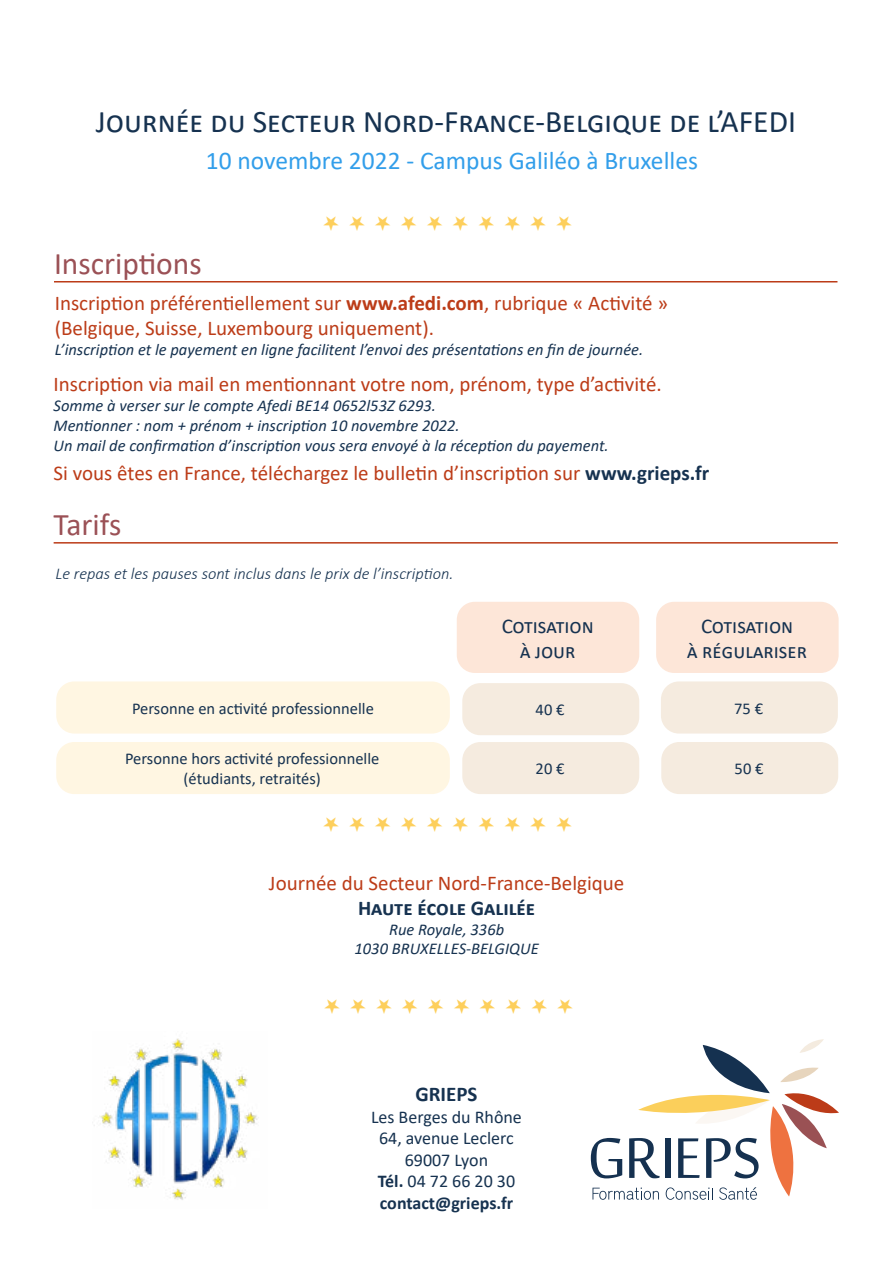
<style>
.page{position:relative;width:893px;height:1263px;background:#fff}
.page>*{position:absolute;margin:0;border:0;box-sizing:border-box;transform-origin:0 0}
.t1{font:31.5px "Calibri";color:#163250}
.t2{font:31.5px "Calibri";color:#9b5156}
.t3{font:25.5px "Calibri";color:#329eea}
.t4{font:21px/25.2px "Calibri";color:#bc3c18}
.t5{font:21px/25.2px "Calibri";color:#163250;text-align:center}
.t6{font:700 21px "Calibri";color:#163250}
.t7{font:18px/21.6px "Calibri";color:#163250;text-align:center}
.t8{font:italic 16.5px/19.8px "Calibri";color:#163250}
.t9{font:16.5px/19.8px "Calibri";color:#163250;text-align:center}
.t10{font:italic 300 16.5px "Calibri";color:#163250}
.s1{font-weight:700}
.s2{font-weight:700;color:#163250}
</style>
<div class="page">
<img style="left:94px;top:1038px;width:164px;height:162px">
<svg style="left:591px;top:1039px;width:248px;height:161px"></svg>
<hr style="left:54px;top:542px;width:784px;height:2px;background:#bc3c18">
<hr style="left:54px;top:281px;width:783px;height:1px;background:#bc3c18">
<div style="left:56px;top:681px;width:394px;height:52px;background:#fff6e2;border-radius:18px"></div>
<div style="left:457px;top:602px;width:182px;height:71px;background:#fde6d8;border-radius:18px"></div>
<div style="left:656px;top:602px;width:183px;height:71px;background:#fde6d8;border-radius:18px"></div>
<div style="left:462px;top:683px;width:177px;height:52px;background:#f5ebdf;border-radius:18px"></div>
<div style="left:661px;top:681px;width:177px;height:52px;background:#f5ebdf;border-radius:18px"></div>
<div style="left:462px;top:742px;width:177px;height:52px;background:#f5ebdf;border-radius:18px"></div>
<div style="left:661px;top:742px;width:177px;height:52px;background:#f5ebdf;border-radius:18px"></div>
<div style="left:56px;top:742px;width:394px;height:52px;background:#fff6e2;border-radius:18px"></div>
<h1 class="t1" style="left:96px;top:100px;width:702px">Journée du Secteur Nord-France-Belgique de l’AFEDI</h1>
<h2 class="t3" style="left:206px;top:143px;width:494px">10 novembre 2022 - Campus Galiléo à Bruxelles</h2>
<h1 class="t2" style="left:54px;top:242px;width:149px">Inscriptions</h1>
<p class="t4" style="left:55px;top:290px;width:615px">Inscription préférentiellement sur <span class="s1">www.afedi.com</span>, rubrique « Activité » (Belgique, Suisse, Luxembourg uniquement).</p>
<p class="t8" style="left:55px;top:339px;width:590px">L’inscription et le payement en ligne facilitent l’envoi des présentations en fin de journée.</p>
<p class="t4" style="left:54px;top:371px;width:610px">Inscription via mail en mentionnant votre nom, prénom, type d’activité.</p>
<p class="t8" style="left:54px;top:395px;width:556px">Somme à verser sur le compte Afedi BE14 0652l53Z 6293.<br>Mentionner : nom + prénom + inscription 10 novembre 2022.<br>Un mail de confirmation d’inscription vous sera envoyé à la réception du payement.</p>
<p class="t4" style="left:54px;top:460px;width:657px">Si vous êtes en France, téléchargez le bulletin d’inscription sur <span class="s2">www.grieps.fr</span></p>
<h1 class="t2" style="left:54px;top:503px;width:69px">Tarifs</h1>
<p class="t10" style="left:55px;top:563px;width:399px">Le repas et les pauses sont inclus dans le prix de l’inscription.</p>
<p class="t9" style="left:132px;top:698px;width:243px">Personne en activité professionnelle</p>
<p class="t9" style="left:125px;top:748px;width:256px">Personne hors activité professionnelle (étudiants, retraités)</p>
<p class="t5" style="left:502px;top:612px;width:94px">Cotisation à jour</p>
<p class="t5" style="left:687px;top:612px;width:121px">Cotisation<br>à régulariser</p>
<p class="t9" style="left:536px;top:699px;width:30px">40 €</p>
<p class="t9" style="left:734px;top:698px;width:30px">75 €</p>
<p class="t9" style="left:536px;top:758px;width:30px">20 €</p>
<p class="t9" style="left:735px;top:758px;width:30px">50 €</p>
<p class="t4" style="left:269px;top:869px;width:357px">Journée du Secteur Nord-France-Belgique</p>
<p class="t6" style="left:358px;top:893px;width:179px">Haute école Galilée</p>
<p class="t8" style="left:355px;top:918px;width:186px;text-align:center">Rue Royale, 336b<br>1030 BRUXELLES-BELGIQUE</p>
<p class="t6" style="left:415px;top:1079px;width:64px">GRIEPS</p>
<p class="t7" style="left:371px;top:1105px;width:152px">Les Berges du Rhône<br>64, avenue Leclerc<br>69007 Lyon<br><span class="s1">Tél.</span> 04 72 66 20 30 <span class="s1">contact@grieps.fr</span></p>
</div>
